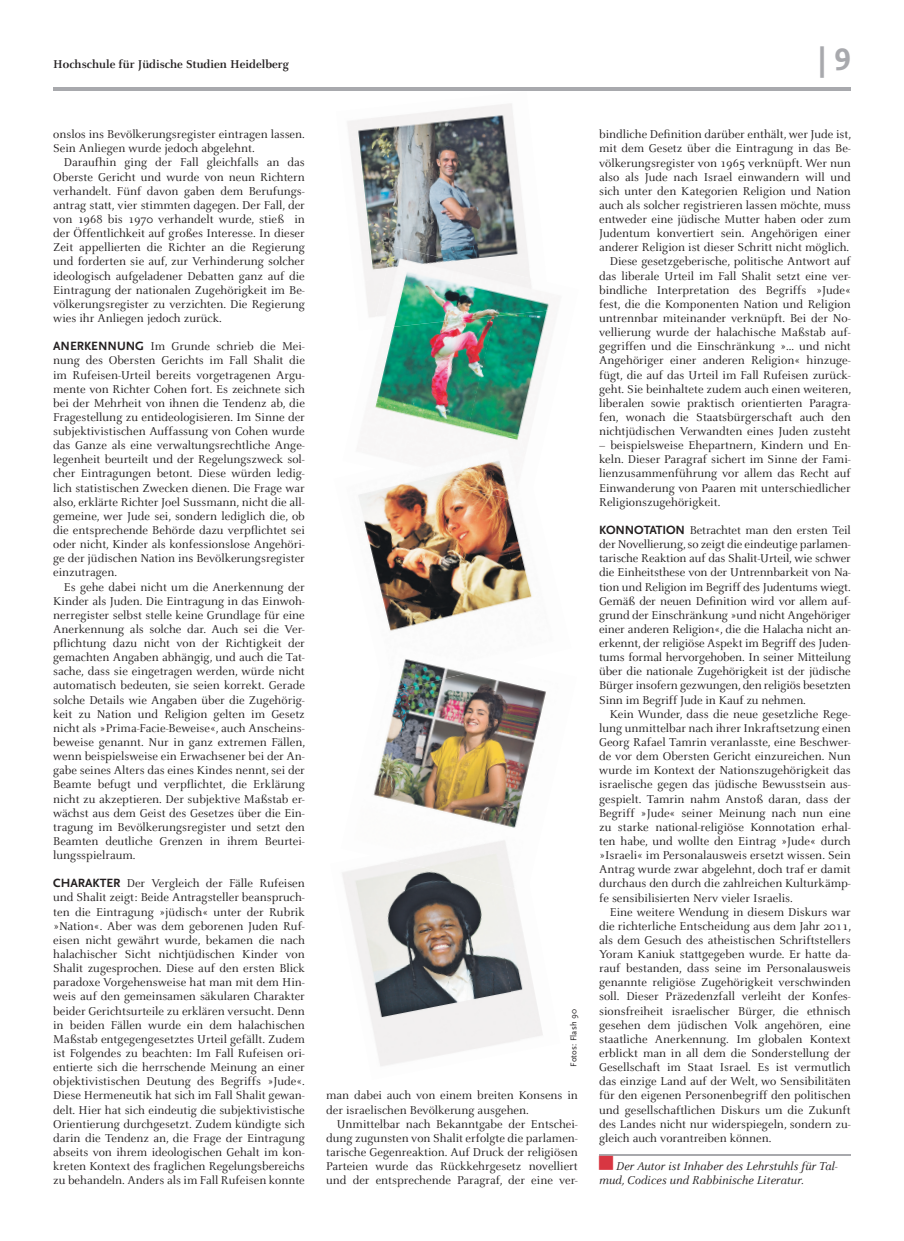
<style>
.page{position:relative;width:904px;height:1241px;background:#fff}
.page>*{position:absolute;margin:0;border:0;box-sizing:border-box;transform-origin:0 0}
.t1{font:700 32.5px "Scala Sans Caps";color:#a8a9ad}
.t2{font:12.5px/14.1px "Celeste";color:#231f20;text-align:justify}
.t3{font:italic 12.5px/14.1px "Celeste";color:#231f20}
.t4{font:700 12.5px "Celeste";color:#231f20}
.t5{font:8.75px "Scala Sans";letter-spacing:.01em;color:#231f20}
.s1{font-family:"Scala Sans";font-weight:700}
</style>
<div class="page">
<hr style="left:53px;top:87px;width:797px;height:3px;background:#a8a9ad">
<hr style="left:599px;top:1154px;width:251px;height:1px;background:#a8a9ad">
<img style="left:347px;top:103px;width:180px;height:180px">
<img style="left:494px;top:304px;width:56px;height:130px">
<img style="left:367px;top:316px;width:127px;height:118px">
<img style="left:373px;top:246px;width:176px;height:83px">
<img style="left:358px;top:491px;width:137px;height:140px">
<img style="left:495px;top:504px;width:37px;height:102px">
<img style="left:376px;top:434px;width:143px;height:70px">
<img style="left:373px;top:684px;width:173px;height:121px">
<img style="left:417px;top:805px;width:104px;height:22px">
<img style="left:381px;top:659px;width:132px;height:33px">
<img style="left:342px;top:866px;width:148px;height:200px">
<img style="left:490px;top:891px;width:53px;height:155px">
<img style="left:372px;top:827px;width:143px;height:64px">
<svg style="left:599px;top:1155px;width:14px;height:1px"></svg>
<p class="t4" style="left:53px;top:58px;width:237px">Hochschule für Jüdische Studien Heidelberg</p>
<p class="t2" style="left:53px;top:128px;width:253px">onslos ins Bevölkerungsregister eintragen lassen.<br>Sein Anliegen wurde jedoch abgelehnt.</p>
<p class="t2" style="left:53px;top:156px;width:253px;text-indent:11px">Daraufhin ging der Fall gleichfalls an das Oberste Gericht und wurde von neun Richtern verhandelt. Fünf davon gaben dem Berufungs&shy;antrag statt, vier stimmten dagegen. Der Fall, der von 1968 bis 1970 verhandelt wurde, stieß in der Öffentlichkeit auf großes Interesse. In dieser Zeit appellierten die Richter an die Regierung und forderten sie auf, zur Verhinderung solcher ideologisch aufgeladener Debatten ganz auf die Eintragung der nationalen Zugehörigkeit im Be&shy;völkerungsregister zu verzichten. Die Regierung wies ihr Anliegen jedoch zurück.</p>
<p class="t2" style="left:53px;top:339px;width:253px"><span class="s1">ANERKENNUNG</span> Im Grunde schrieb die Mei&shy;nung des Obersten Gerichts im Fall Shalit die im Rufeisen-Urteil bereits vorgetragenen Argu&shy;mente von Richter Cohen fort. Es zeichnete sich bei der Mehrheit von ihnen die Tendenz ab, die Fragestellung zu entideologisieren. Im Sinne der subjektivistischen Auffassung von Cohen wurde das Ganze als eine verwaltungsrechtliche Ange&shy;legenheit beurteilt und der Regelungszweck sol&shy;cher Eintragungen betont. Diese würden ledig&shy;lich statistischen Zwecken dienen. Die Frage war also, erklärte Richter Joel Sussmann, nicht die all&shy;gemeine, wer Jude sei, sondern lediglich die, ob die entsprechende Behörde dazu verpflichtet sei oder nicht, Kinder als konfessionslose Angehöri&shy;ge der jüdischen Nation ins Bevölkerungsregister einzutragen.</p>
<p class="t2" style="left:53px;top:580px;width:253px;text-indent:11px">Es gehe dabei nicht um die Anerkennung der Kinder als Juden. Die Eintragung in das Einwoh&shy;nerregister selbst stelle keine Grundlage für eine Anerkennung als solche dar. Auch sei die Ver&shy;pflichtung dazu nicht von der Richtigkeit der gemachten Angaben abhängig, und auch die Tat&shy;sache, dass sie eingetragen werden, würde nicht automatisch bedeuten, sie seien korrekt. Gerade solche Details wie Angaben über die Zugehörig&shy;keit zu Nation und Religion gelten im Gesetz nicht als »Prima-Facie-Beweise«, auch Anscheins&shy;beweise genannt. Nur in ganz extremen Fällen, wenn beispielsweise ein Erwachsener bei der An&shy;gabe seines Alters das eines Kindes nennt, sei der Beamte befugt und verpflichtet, die Erklärung nicht zu akzeptieren. Der subjektive Maßstab er&shy;wächst aus dem Geist des Gesetzes über die Ein&shy;tragung im Bevölkerungsregister und setzt den Beamten deutliche Grenzen in ihrem Beurtei&shy;lungsspielraum.</p>
<p class="t2" style="left:53px;top:876px;width:253px"><span class="s1">CHARAKTER</span> Der Vergleich der Fälle Rufeisen und Shalit zeigt: Beide Antragsteller beanspruch&shy;ten die Eintragung »jüdisch« unter der Rubrik »Nation«. Aber was dem geborenen Juden Ruf&shy;eisen nicht gewährt wurde, bekamen die nach halachischer Sicht nichtjüdischen Kinder von Shalit zugesprochen. Diese auf den ersten Blick paradoxe Vorgehensweise hat man mit dem Hin&shy;weis auf den gemeinsamen säkularen Charakter beider Gerichtsurteile zu erklären versucht. Denn in beiden Fällen wurde ein dem halachischen Maßstab entgegengesetztes Urteil gefällt. Zudem ist Folgendes zu beachten: Im Fall Rufeisen ori&shy;entierte sich die herrschende Meinung an einer objektivistischen Deutung des Begriffs »Jude«.<br>Diese Hermeneutik hat sich im Fall Shalit gewan&shy;delt. Hier hat sich eindeutig die subjektivistische Orientierung durchgesetzt. Zudem kündigte sich darin die Tendenz an, die Frage der Eintragung abseits von ihrem ideologischen Gehalt im kon&shy;kreten Kontext des fraglichen Regelungsbereichs zu behandeln. Anders als im Fall Rufeisen konnte</p>
<p class="t5" style="left:569px;top:1066px;width:59px;rotate:-90deg">Fotos: Flash 90</p>
<p class="t2" style="left:326px;top:1088px;width:253px">man dabei auch von einem breiten Konsens in der israelischen Bevölkerung ausgehen.</p>
<p class="t2" style="left:326px;top:1116px;width:253px;text-indent:11px">Unmittelbar nach Bekanntgabe der Entschei&shy;dung zugunsten von Shalit erfolgte die parlamen&shy;tarische Gegenreaktion. Auf Druck der religiösen Parteien wurde das Rückkehrgesetz novelliert und der entsprechende Paragraf, der eine ver-</p>
<h1 class="t1" style="left:818px;top:41px;width:34px">| 9</h1>
<p class="t2" style="left:599px;top:128px;width:253px;text-align:right">bindliche Definition darüber enthält, wer Jude ist, mit dem Gesetz über die Eintragung in das Be&shy;völkerungsregister von 1965 verknüpft. Wer nun also als Jude nach Israel einwandern will und sich unter den Kategorien Religion und Nation auch als solcher registrieren lassen möchte, muss entweder eine jüdische Mutter haben oder zum Judentum konvertiert sein. Angehörigen einer anderer Religion ist dieser Schritt nicht möglich.<br>Diese gesetzgeberische, politische Antwort auf das liberale Urteil im Fall Shalit setzt eine ver&shy;bindliche Interpretation des Begriffs »Jude« fest, die die Komponenten Nation und Religion untrennbar miteinander verknüpft. Bei der No&shy;vellierung wurde der halachische Maßstab auf&shy;gegriffen und die Einschränkung »... und nicht Angehöriger einer anderen Religion« hinzuge&shy;fügt, die auf das Urteil im Fall Rufeisen zurück&shy;geht. Sie beinhaltete zudem auch einen weiteren, liberalen sowie praktisch orientierten Paragra&shy;fen, wonach die Staatsbürgerschaft auch den nichtjüdischen Verwandten eines Juden zusteht</p>
<p class="t2" style="left:599px;top:438px;width:253px">– beispielsweise Ehepartnern, Kindern und En&shy;keln. Dieser Paragraf sichert im Sinne der Fami&shy;lienzusammenführung vor allem das Recht auf Einwanderung von Paaren mit unterschiedlicher Religionszugehörigkeit.</p>
<p class="t2" style="left:599px;top:523px;width:253px"><span class="s1">KONNOTATION</span> Betrachtet man den ersten Teil der Novellierung, so zeigt die eindeutige parlamen&shy;tarische Reaktion auf das Shalit-Urteil, wie schwer die Einheitsthese von der Untrennbarkeit von Na&shy;tion und Religion im Begriff des Judentums wiegt.<br>Gemäß der neuen Definition wird vor allem auf&shy;grund der Einschränkung »und nicht Angehöriger einer anderen Religion«, die die Halacha nicht an&shy;erkennt, der religiöse Aspekt im Begriff des Juden&shy;tums formal hervorgehoben. In seiner Mitteilung über die nationale Zugehörigkeit ist der jüdische Bürger insofern gezwungen, den religiös besetzten Sinn im Begriff Jude in Kauf zu nehmen.</p>
<p class="t2" style="left:599px;top:707px;width:253px;text-indent:11px">Kein Wunder, dass die neue gesetzliche Rege&shy;lung unmittelbar nach ihrer Inkraftsetzung einen Georg Rafael Tamrin veranlasste, eine Beschwer&shy;de vor dem Obersten Gericht einzureichen. Nun wurde im Kontext der Nationszugehörigkeit das israelische gegen das jüdische Bewusstsein aus&shy;gespielt. Tamrin nahm Anstoß daran, dass der Begriff »Jude« seiner Meinung nach nun eine zu starke national-religiöse Konnotation erhal&shy;ten habe, und wollte den Eintrag »Jude« durch »Israeli« im Personalausweis ersetzt wissen. Sein Antrag wurde zwar abgelehnt, doch traf er damit durchaus den durch die zahlreichen Kulturkämp&shy;fe sensibilisierten Nerv vieler Israelis.</p>
<p class="t2" style="left:599px;top:904px;width:253px;text-indent:11px">Eine weitere Wendung in diesem Diskurs war die richterliche Entscheidung aus dem Jahr 2011, als dem Gesuch des atheistischen Schriftstellers Yoram Kaniuk stattgegeben wurde. Er hatte da&shy;rauf bestanden, dass seine im Personalausweis genannte religiöse Zugehörigkeit verschwinden soll. Dieser Präzedenzfall verleiht der Konfes&shy;sionsfreiheit israelischer Bürger, die ethnisch gesehen dem jüdischen Volk angehören, eine staatliche Anerkennung. Im globalen Kontext erblickt man in all dem die Sonderstellung der Gesellschaft im Staat Israel. Es ist vermutlich das einzige Land auf der Welt, wo Sensibilitäten für den eigenen Personenbegriff den politischen und gesellschaftlichen Diskurs um die Zukunft des Landes nicht nur widerspiegeln, sondern zu&shy;gleich auch vorantreiben können.</p>
<p class="t3" style="left:599px;top:1159px;width:240px;text-indent:17px">Der Autor ist Inhaber des Lehrstuhls für Tal&shy;mud, Codices und Rabbinische Literatur.</p>
</div>
